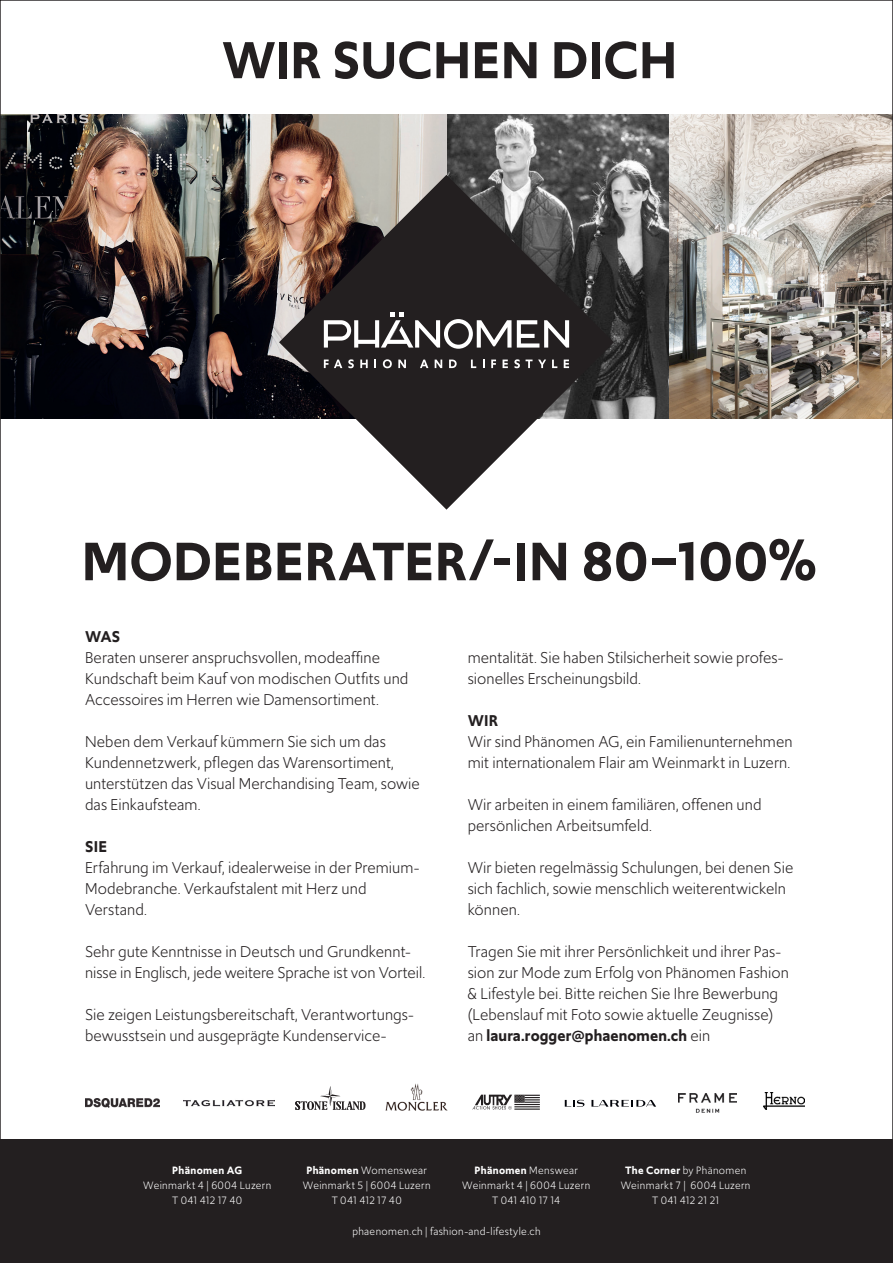
<style>
.page{position:relative;width:893px;height:1263px;background:#fff}
.page>*{position:absolute;margin:0;border:0;box-sizing:border-box;transform-origin:0 0}
.t1{font:600 57px "Upgrade";color:#231f20}
.t2{font:600 54.75px "Upgrade";color:#231f20}
.t3{font:16.5px/21px "Upgrade";letter-spacing:.005em;color:#231f20}
.t4{font:600 16.5px "Upgrade";letter-spacing:.01em;color:#231f20}
.t5{font:11.25px/15px "Upgrade";letter-spacing:.03em;color:#fff;text-align:center}
.t6{font:600 11.25px "Upgrade";letter-spacing:.03em;color:#fff}
.s1{font-weight:600}
</style>
<div class="page">
<img style="left:2px;top:115px;width:889px;height:304px">
<div style="left:0;top:1139px;width:893px;height:124px;background:#231f20"></div>
<svg style="left:472px;top:1095px;width:68px;height:15px"></svg>
<img style="left:184px;top:1100px;width:90px;height:7px">
<svg style="left:295px;top:1086px;width:70px;height:24px"></svg>
<img style="left:763px;top:1092px;width:41px;height:18px">
<img style="left:85px;top:1098px;width:75px;height:10px">
<svg style="left:591px;top:1100px;width:65px;height:7px"></svg>
<svg style="left:565px;top:1100px;width:19px;height:7px"></svg>
<img style="left:678px;top:1093px;width:58px;height:19px">
<svg style="left:279px;top:175px;width:335px;height:335px;fill:#232120"></svg>
<svg style="left:324px;top:360px;width:18px;height:8px"></svg>
<svg style="left:348px;top:359px;width:6px;height:9px"></svg>
<svg style="left:360px;top:360px;width:8px;height:8px"></svg>
<svg style="left:374px;top:360px;width:2px;height:8px"></svg>
<svg style="left:383px;top:359px;width:9px;height:9px"></svg>
<svg style="left:398px;top:360px;width:8px;height:8px"></svg>
<svg style="left:420px;top:360px;width:8px;height:8px"></svg>
<svg style="left:435px;top:360px;width:7px;height:8px"></svg>
<svg style="left:449px;top:360px;width:8px;height:8px"></svg>
<svg style="left:471px;top:360px;width:5px;height:8px"></svg>
<svg style="left:491px;top:360px;width:5px;height:8px"></svg>
<svg style="left:503px;top:360px;width:5px;height:8px"></svg>
<svg style="left:514px;top:359px;width:6px;height:9px"></svg>
<svg style="left:526px;top:360px;width:20px;height:8px"></svg>
<svg style="left:552px;top:360px;width:5px;height:8px"></svg>
<svg style="left:564px;top:360px;width:5px;height:8px"></svg>
<svg style="left:517px;top:320px;width:52px;height:28px"></svg>
<svg style="left:324px;top:313px;width:187px;height:36px"></svg>
<img style="left:385px;top:1083px;width:63px;height:28px">
<h2 class="t2" style="left:222px;top:24px;width:457px">WIR SUCHEN DICH</h2>
<h1 class="t1" style="left:82px;top:524px;width:737px">MODEBERATER/-IN 80–100%</h1>
<p class="t4" style="left:85px;top:625px;width:37px">WAS</p>
<p class="t3" style="left:85px;top:647px;width:325px">Beraten unserer anspruchsvollen, modeaffine<br>Kundschaft beim Kauf von modischen Outfits und<br>Accessoires im Herren wie Damensortiment.</p>
<p class="t3" style="left:85px;top:731px;width:336px">Neben dem Verkauf kümmern Sie sich um das Kundennetzwerk, pflegen das Warensortiment, unterstützen das Visual Merchandising Team, sowie das Einkaufsteam.</p>
<p class="t4" style="left:85px;top:835px;width:24px">SIE</p>
<p class="t3" style="left:85px;top:857px;width:336px">Erfahrung im Verkauf, idealerweise in der Premium-<br>Modebranche. Verkaufstalent mit Herz und<br>Verstand.</p>
<p class="t3" style="left:85px;top:941px;width:342px">Sehr gute Kenntnisse in Deutsch und Grundkennt&shy;nisse in Englisch, jede weitere Sprache ist von Vorteil.</p>
<p class="t3" style="left:85px;top:1004px;width:330px">Sie zeigen Leistungsbereitschaft, Verantwortungs&shy;bewusstsein und ausgeprägte Kundenservice-</p>
<p class="t3" style="left:468px;top:647px;width:316px">mentalität. Sie haben Stilsicherheit sowie profes&shy;sionelles Erscheinungsbild.</p>
<p class="t4" style="left:468px;top:709px;width:32px">WIR</p>
<p class="t3" style="left:468px;top:731px;width:326px">Wir sind Phänomen AG, ein Familienunternehmen mit internationalem Flair am Weinmarkt in Luzern.</p>
<p class="t3" style="left:468px;top:794px;width:295px">Wir arbeiten in einem familiären, offenen und persönlichen Arbeitsumfeld.</p>
<p class="t3" style="left:468px;top:857px;width:327px">Wir bieten regelmässig Schulungen, bei denen Sie sich fachlich, sowie menschlich weiterentwickeln können.</p>
<p class="t3" style="left:468px;top:941px;width:323px">Tragen Sie mit ihrer Persönlichkeit und ihrer Pas&shy;sion zur Mode zum Erfolg von Phänomen Fashion &amp; Lifestyle bei. Bitte reichen Sie Ihre Bewerbung (Lebenslauf mit Foto sowie aktuelle Zeugnisse) an <span class="s1">laura.rogger@phaenomen.ch</span> ein</p>
<p class="t6" style="left:172px;top:1163px;width:72px">Phänomen AG</p>
<p class="t5" style="left:143px;top:1178px;width:130px">Weinmarkt 4 | 6004 Luzern<br>T 041 412 17 40</p>
<p class="t5" style="left:462px;top:1163px;width:130px"><span class="s1">Phänomen</span> Menswear<br>Weinmarkt 4 | 6004 Luzern<br>T 041 410 17 14</p>
<p class="t5" style="left:621px;top:1163px;width:131px"><span class="s1">The Corner</span> by Phänomen<br>Weinmarkt 7 | 6004 Luzern<br>T 041 412 21 21</p>
<p class="t5" style="left:352px;top:1223px;width:190px">phaenomen.ch | fashion-and-lifestyle.ch</p>
<p class="t5" style="left:303px;top:1163px;width:129px"><span class="s1">Phänomen</span> Womenswear<br>Weinmarkt 5 | 6004 Luzern<br>T 041 412 17 40</p>
</div>
